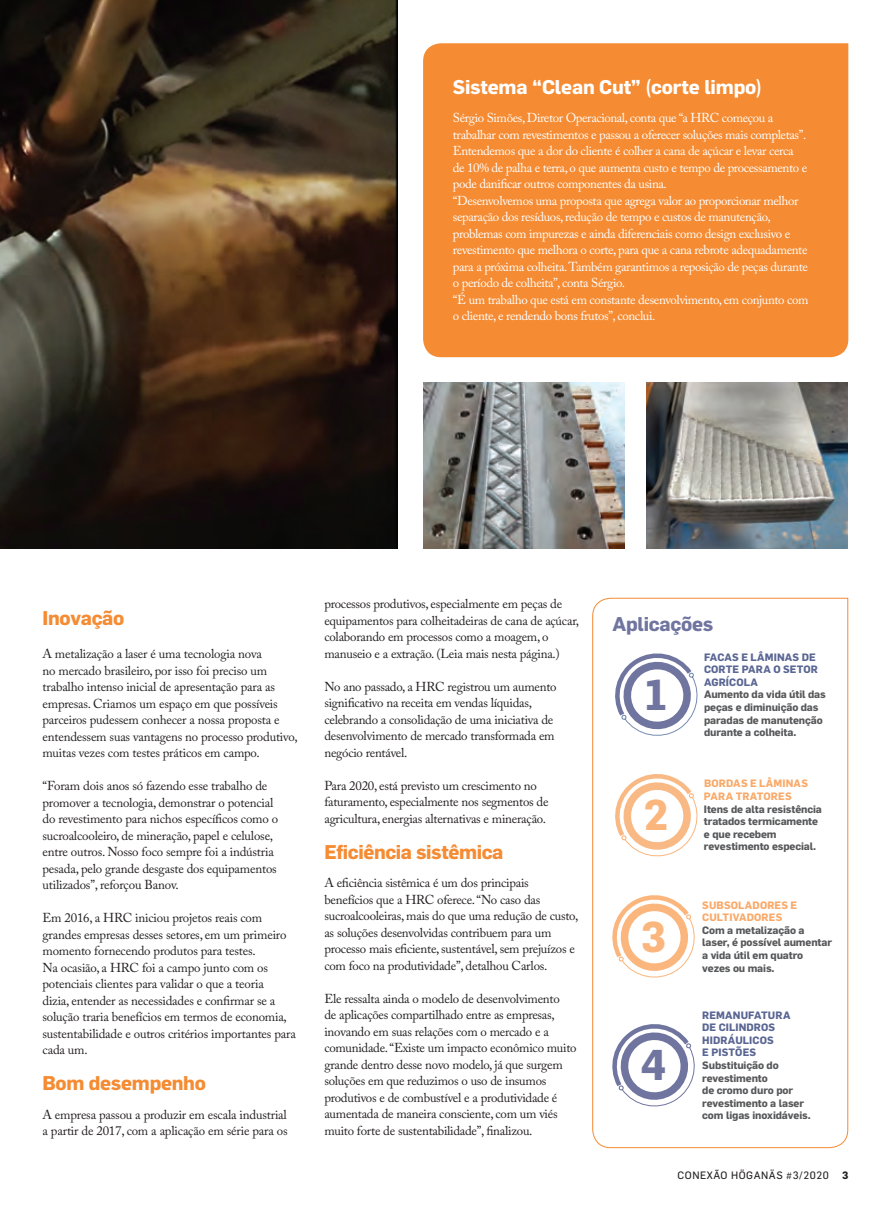
<style>
.page{position:relative;width:893px;height:1212px;background:#fff}
.page>*{position:absolute;margin:0;border:0;box-sizing:border-box;transform-origin:0 0}
.t1{font:700 42.3px "Flama";color:#70759f}
.t2{font:700 42.3px "Flama";color:#fab67d}
.t3{font:700 19.5px "Flama";letter-spacing:-.02em;color:#f58b32}
.t4{font:700 19.5px "Flama";letter-spacing:-.01em;color:#fff}
.t5{font:700 19.5px "Flama";letter-spacing:-.01em;color:#70759f}
.t6{font:12.9px/16.5px "Adobe Caslon Pro";letter-spacing:-.02em;color:#231f20}
.t7{font:12.9px/16.5px "Adobe Caslon Pro";letter-spacing:-.03em;color:#fff}
.t8{font:700 10.5px/12.6px "Flama";letter-spacing:-.01em;color:#57585a}
.t9{font:700 10.5px/12.6px "Flama";letter-spacing:.01em;color:#5a6693}
.t10{font:700 10.5px "Flama";letter-spacing:.01em;color:#f9aa6a}
.t11{font:10.5px "Flama";letter-spacing:.05em;color:#231f20}
.t12{font:700 10.5px "Flama";color:#231f20}
</style>
<div class="page">
<img style="left:0;top:0;width:398px;height:549px">
<div style="left:423px;top:43px;width:425px;height:314px;background:#f58b32"></div>
<svg style="left:592px;top:597px;width:256px;height:551px"></svg>
<svg style="left:612px;top:650px;width:90px;height:90px"></svg>
<svg style="left:609px;top:892px;width:90px;height:90px"></svg>
<svg style="left:612px;top:771px;width:90px;height:90px"></svg>
<svg style="left:609px;top:1021px;width:90px;height:90px"></svg>
<img style="left:424px;top:383px;width:201px;height:166px">
<img style="left:647px;top:383px;width:201px;height:166px">
<h2 class="t4" style="left:453px;top:75px;width:311px">Sistema “Clean Cut” (corte limpo)</h2>
<p class="t7" style="left:453px;top:109px;width:357px">Sérgio Simões, Diretor Operacional, conta que “a HRC começou a trabalhar com revestimentos e passou a oferecer soluções mais completas”.<br>Entendemos que a dor do cliente é colher a cana de açúcar e levar cerca de 10% de palha e terra, o que aumenta custo e tempo de processamento e pode danificar outros componentes da usina.<br>“Desenvolvemos uma proposta que agrega valor ao proporcionar melhor separação dos resíduos, redução de tempo e custos de manutenção, problemas com impurezas e ainda diferenciais como design exclusivo e revestimento que melhora o corte, para que a cana rebrote adequadamente para a próxima colheita. Também garantimos a reposição de peças durante o período de colheita”, conta Sérgio.<br>“É um trabalho que está em constante desenvolvimento, em conjunto com o cliente, e rendendo bons frutos”, conclui.</p>
<h2 class="t3" style="left:43px;top:606px;width:83px">Inovação</h2>
<p class="t6" style="left:43px;top:645px;width:257px">A metalização a laser é uma tecnologia nova<br>no mercado brasileiro, por isso foi preciso um trabalho intenso inicial de apresentação para as empresas. Criamos um espaço em que possíveis parceiros pudessem conhecer a nossa proposta e entendessem suas vantagens no processo produtivo, muitas vezes com testes práticos em campo.</p>
<p class="t6" style="left:43px;top:777px;width:237px">“Foram dois anos só fazendo esse trabalho de promover a tecnologia, demonstrar o potencial do revestimento para nichos específicos como o sucroalcooleiro, de mineração, papel e celulose, entre outros. Nosso foco sempre foi a indústria pesada, pelo grande desgaste dos equipamentos utilizados”, reforçou Banov.</p>
<p class="t6" style="left:43px;top:909px;width:255px">Em 2016, a HRC iniciou projetos reais com grandes empresas desses setores, em um primeiro momento fornecendo produtos para testes.<br>Na ocasião, a HRC foi a campo junto com os potenciais clientes para validar o que a teoria<br>dizia, entender as necessidades e confirmar se a solução traria benefícios em termos de economia, sustentabilidade e outros critérios importantes para cada um.</p>
<h2 class="t3" style="left:43px;top:1071px;width:165px">Bom desempenho</h2>
<p class="t6" style="left:43px;top:1106px;width:247px">A empresa passou a produzir em escala industrial a partir de 2017, com a aplicação em série para os</p>
<p class="t6" style="left:324px;top:595px;width:256px">processos produtivos, especialmente em peças de equipamentos para colheitadeiras de cana de açúcar, colaborando em processos como a moagem, o manuseio e a extração. (Leia mais nesta página.)</p>
<p class="t6" style="left:324px;top:678px;width:234px">No ano passado, a HRC registrou um aumento significativo na receita em vendas líquidas, celebrando a consolidação de uma iniciativa de desenvolvimento de mercado transformada em negócio rentável.</p>
<p class="t6" style="left:324px;top:777px;width:226px">Para 2020, está previsto um crescimento no faturamento, especialmente nos segmentos de agricultura, energias alternativas e mineração.</p>
<h2 class="t3" style="left:324px;top:840px;width:180px">Eficiência sistêmica</h2>
<p class="t6" style="left:324px;top:874px;width:255px">A eficiência sistêmica é um dos principais benefícios que a HRC oferece. “No caso das sucroalcooleiras, mais do que uma redução de custo, as soluções desenvolvidas contribuem para um processo mais eficiente, sustentável, sem prejuízos e com foco na produtividade”, detalhou Carlos.</p>
<p class="t6" style="left:324px;top:990px;width:254px">Ele ressalta ainda o modelo de desenvolvimento<br>de aplicações compartilhado entre as empresas, inovando em suas relações com o mercado e a comunidade. “Existe um impacto econômico muito grande dentro desse novo modelo, já que surgem soluções em que reduzimos o uso de insumos produtivos e de combustível e a produtividade é aumentada de maneira consciente, com um viés muito forte de sustentabilidade”, finalizou.</p>
<h2 class="t5" style="left:612px;top:612px;width:103px">Aplicações</h2>
<h1 class="t1" style="left:645px;top:669px;width:24px">1</h1>
<h1 class="t2" style="left:644px;top:789px;width:27px">2</h1>
<p class="t9" style="left:704px;top:650px;width:9px">Facas</p>
<p class="t9" style="left:741px;top:650px;width:49px">e lâmi nas</p>
<p class="t9" style="left:802px;top:650px;width:14px">de</p>
<p class="t9" style="left:704px;top:663px;width:4px">cor</p>
<p class="t9" style="left:726px;top:663px;width:26px">te para</p>
<p class="t9" style="left:773px;top:663px;width:35px">osetor</p>
<p class="t9" style="left:704px;top:675px;width:54px">agríco la</p>
<p class="t8" style="left:704px;top:688px;width:123px">Aumento da vida útil das peças e diminuição das paradas de manutenção durante a colheita.</p>
<p class="t10" style="left:704px;top:777px;width:34px">Bor das</p>
<p class="t10" style="left:750px;top:777px;width:49px">e lâmi nas</p>
<p class="t10" style="left:704px;top:790px;width:11px">para</p>
<p class="t10" style="left:736px;top:790px;width:31px">tratores</p>
<p class="t8" style="left:704px;top:802px;width:119px">Itens de alta resistência tratados termicamente e que recebem revestimento especial.</p>
<h1 class="t2" style="left:641px;top:911px;width:27px">3</h1>
<h1 class="t1" style="left:640px;top:1039px;width:27px">4</h1>
<p class="t10" style="left:702px;top:898px;width:10px">Subso</p>
<p class="t10" style="left:738px;top:898px;width:27px">ladores</p>
<p class="t10" style="left:791px;top:898px;width:7px">e</p>
<p class="t10" style="left:702px;top:911px;width:55px">cu ltivadores</p>
<p class="t8" style="left:702px;top:923px;width:131px">Com a metalização a laser, é possível aumentar a vida útil em quatro vezes ou mais.</p>
<p class="t9" style="left:702px;top:1008px;width:11px">Rema</p>
<p class="t9" style="left:733px;top:1008px;width:16px">nufa</p>
<p class="t9" style="left:761px;top:1008px;width:13px">tura</p>
<p class="t9" style="left:702px;top:1021px;width:58px">de cilindros hidráulicos<br>e pistões</p>
<p class="t8" style="left:702px;top:1058px;width:110px">Substituição do revestimento<br>de cromo duro por revestimento a laser com ligas inoxidáveis.</p>
<p class="t11" style="left:678px;top:1168px;width:153px">CONEXÃO HÖGANÄS #3/2020</p>
<p class="t12" style="left:842px;top:1168px;width:8px">3</p>
</div>
